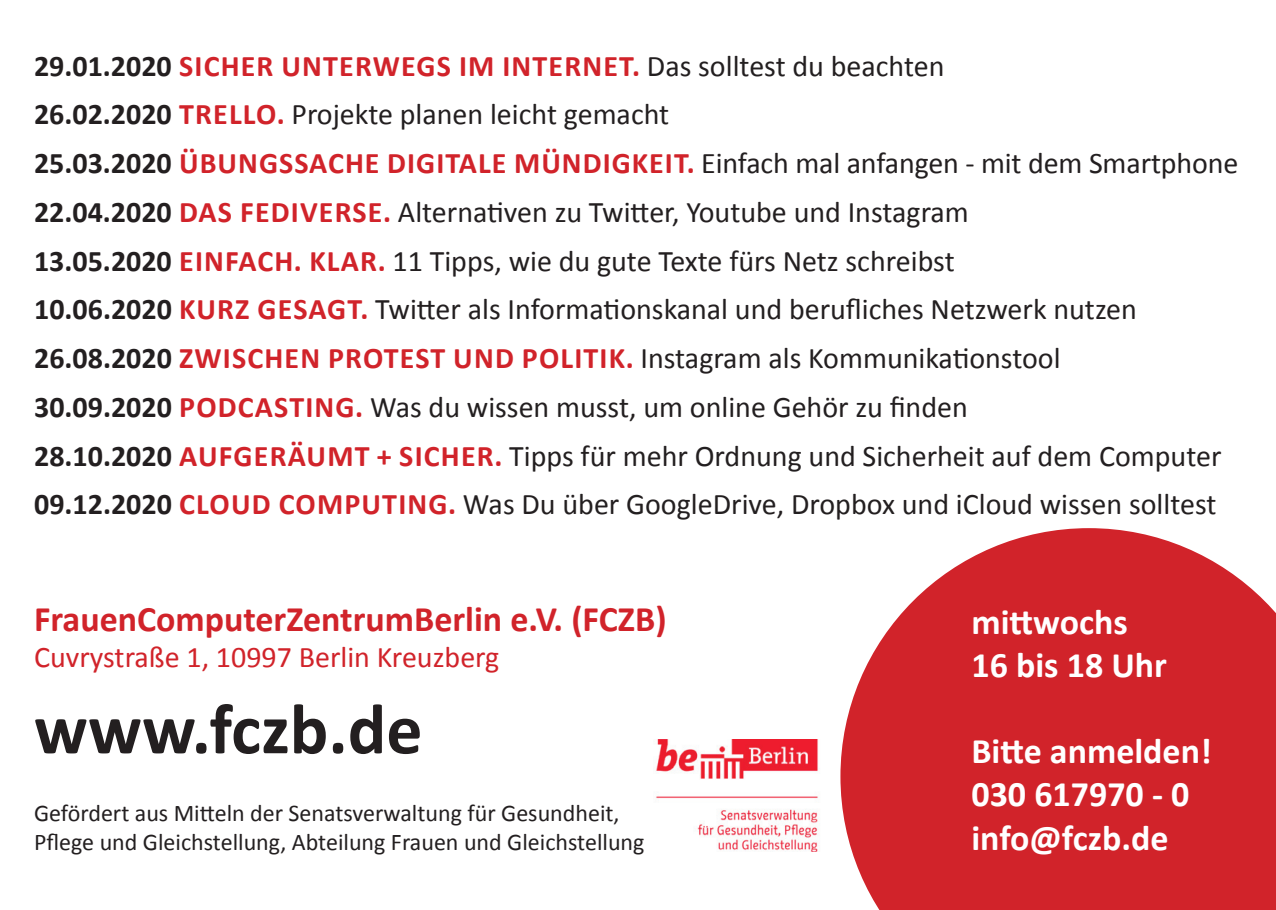
<style>
.page{position:relative;width:1276px;height:910px;background:#fff}
.page>*{position:absolute;margin:0;border:0;box-sizing:border-box;transform-origin:0 0}
.t1{font:700 72px "Calibri";color:#231f20}
.t2{font:700 36px/43.2px "Calibri";color:#fff}
.t3{font:700 36px "Calibri";color:#d1232a}
.t4{font:30px/48.6px "Calibri";color:#231f20}
.t5{font:30px "Calibri";color:#d1232a}
.t6{font:24px/28.8px "Calibri";color:#231f20}
.s1{font-weight:700}
.s2{font-weight:700;color:#d1232a}
</style>
<div class="page">
<svg style="left:840px;top:528px;width:436px;height:382px;background:#d63d43"></svg>
<img style="left:655px;top:740px;width:163px;height:112px">
<p class="t4" style="left:34px;top:41px;width:1205px"><span class="s1">29.01.2020</span> <span class="s2">SICHER UNTERWEGS IM INTERNET.</span> Das solltest du beachten<br><span class="s1">26.02.2020</span> <span class="s2">TRELLO.</span> Projekte planen leicht gemacht<br><span class="s1">25.03.2020</span> <span class="s2">ÜBUNGSSACHE DIGITALE MÜNDIGKEIT.</span> Einfach mal anfangen - mit dem Smartphone <span class="s1">22.04.2020</span> <span class="s2">DAS FEDIVERSE.</span> Alternativen zu Twitter, Youtube und Instagram<br><span class="s1">13.05.2020</span> <span class="s2">EINFACH. KLAR.</span> 11 Tipps, wie du gute Texte fürs Netz schreibst<br><span class="s1">10.06.2020</span> <span class="s2">KURZ GESAGT.</span> Twitter als Informationskanal und berufliches Netzwerk nutzen <span class="s1">26.08.2020</span> <span class="s2">ZWISCHEN PROTEST UND POLITIK.</span> Instagram als Kommunikationstool<br><span class="s1">30.09.2020</span> <span class="s2">PODCASTING.</span> Was du wissen musst, um online Gehör zu finden<br><span class="s1">28.10.2020</span> <span class="s2">AUFGERÄUMT + SICHER.</span> Tipps für mehr Ordnung und Sicherheit auf dem Computer <span class="s1">09.12.2020</span> <span class="s2">CLOUD COMPUTING.</span> Was Du über GoogleDrive, Dropbox und iCloud wissen solltest</p>
<p class="t3" style="left:34px;top:596px;width:634px">FrauenComputerZentrumBerlin e.V. (FCZB)</p>
<p class="t5" style="left:34px;top:638px;width:467px">Cuvrystraße 1, 10997 Berlin Kreuzberg</p>
<h1 class="t1" style="left:34px;top:683px;width:390px">www.fczb.de</h1>
<p class="t6" style="left:34px;top:798px;width:612px">Gefördert aus Mitteln der Senatsverwaltung für Gesundheit,<br>Pflege und Gleichstellung, Abteilung Frauen und Gleichstellung</p>
<p class="t2" style="left:971px;top:600px;width:197px">mittwochs<br>16 bis 18 Uhr</p>
<p class="t2" style="left:971px;top:730px;width:242px">Bitte anmelden!<br>030 617970 - 0 info@fczb.de</p>
</div>
